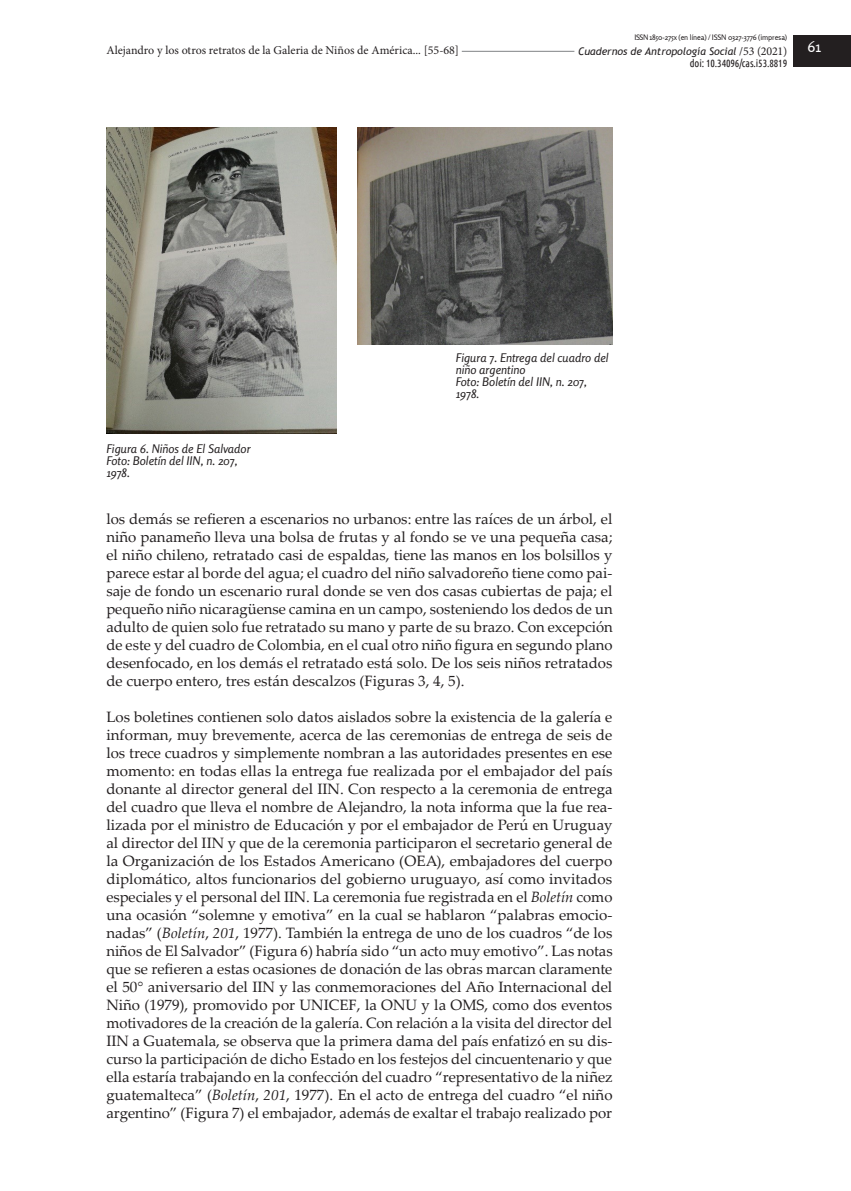
<style>
.page{position:relative;width:851px;height:1191px;background:#fff}
.page>*{position:absolute;margin:0;border:0;box-sizing:border-box;transform-origin:0 0}
.Art____Texto_princip{font:15px/18px "Palatino Linotype";color:#231f20;text-align:justify}
.t1{font:15px "Rosario";color:#fff}
.Img____Epígrafe_infe{font:italic 12px/12px "Rosario";color:#231f20}
.t2{font:12px "Minion Pro";color:#231f20}
.t3{font:italic 10.5px "Trebuchet MS";color:#231f20}
.t4{font:10.5px "Ubuntu Condensed";letter-spacing:-.01em;color:#231f20}
.t5{font:7.5px "Rosario";letter-spacing:-.02em;color:#231f20}
.s1{font-family:"Minion Pro";font-style:normal;font-size:12px}
.s2{font-style:italic}
</style>
<div class="page">
<hr style="left:142px;top:51px;width:432px;height:1px;background:#808285">
<div style="left:793px;top:35px;width:57px;height:31px;background:#231f20"></div>
<div style="left:106px;top:43px;width:355px;height:15px;background:#fff"></div>
<img style="left:106px;top:128px;width:230px;height:305px">
<img style="left:357px;top:128px;width:255px;height:216px">
<p class="t5" style="left:634px;top:33px;width:154px">ISSN 1850-275x (en línea) / ISSN 0327-3776 (impresa)</p>
<p class="t3" style="left:578px;top:45px;width:210px">Cuadernos de Antropología Social <span class="s1">/53 (2021)</span></p>
<p class="t4" style="left:689px;top:57px;width:99px">doi: 10.34096/cas.i53.8819</p>
<p class="t2" style="left:106px;top:42px;width:354px">Alejandro y los otros retratos de la Galeria de Niños de América... [55<span class="s2">-</span>68]</p>
<p class="t1" style="left:807px;top:38px;width:15px">61</p>
<p class="Img____Epígrafe_infe" style="left:106px;top:443px;width:146px">Figura 6. Niños de El Salvador<br>Foto: Boletín del IIN, n. 207,<br>1978.</p>
<p class="Img____Epígrafe_infe" style="left:455px;top:352px;width:154px">Figura 7. Entrega del cuadro del niño argentino<br>Foto: Boletín del IIN, n. 207,<br>1978.</p>
<p class="Art____Texto_princip" style="left:106px;top:509px;width:508px">los demás se refieren a escenarios no urbanos: entre las raíces de un árbol, el niño panameño lleva una bolsa de frutas y al fondo se ve una pequeña casa; el niño chileno, retratado casi de espaldas, tiene las manos en los bolsillos y parece estar al borde del agua; el cuadro del niño salvadoreño tiene como pai&shy;saje de fondo un escenario rural donde se ven dos casas cubiertas de paja; el pequeño niño nicaragüense camina en un campo, sosteniendo los dedos de un adulto de quien solo fue retratado su mano y parte de su brazo. Con excepción de este y del cuadro de Colombia, en el cual otro niño figura en segundo plano desenfocado, en los demás el retratado está solo. De los seis niños retratados de cuerpo entero, tres están descalzos (Figuras 3, 4, 5).</p>
<p class="Art____Texto_princip" style="left:106px;top:707px;width:508px">Los boletines contienen solo datos aislados sobre la existencia de la galería e informan, muy brevemente, acerca de las ceremonias de entrega de seis de los trece cuadros y simplemente nombran a las autoridades presentes en ese momento: en todas ellas la entrega fue realizada por el embajador del país donante al director general del IIN. Con respecto a la ceremonia de entrega del cuadro que lleva el nombre de Alejandro, la nota informa que la fue rea&shy;lizada por el ministro de Educación y por el embajador de Perú en Uruguay al director del IIN y que de la ceremonia participaron el secretario general de la Organización de los Estados Americano (OEA), embajadores del cuerpo diplomático, altos funcionarios del gobierno uruguayo, así como invitados especiales y el personal del IIN. La ceremonia fue registrada en el <span class="s2">Boletín</span> como una ocasión “solemne y emotiva” en la cual se hablaron “palabras emocio&shy;nadas” (<span class="s2">Boletín</span>, <span class="s2">201</span>, 1977). También la entrega de uno de los cuadros “de los niños de El Salvador” (Figura 6) habría sido “un acto muy emotivo”. Las notas que se refieren a estas ocasiones de donación de las obras marcan claramente el 50° aniversario del IIN y las conmemoraciones del Año Internacional del Niño (1979), promovido por UNICEF, la ONU y la OMS, como dos eventos motivadores de la creación de la galería. Con relación a la visita del director del IIN a Guatemala, se observa que la primera dama del país enfatizó en su dis&shy;curso la participación de dicho Estado en los festejos del cincuentenario y que ella estaría trabajando en la confección del cuadro “representativo de la niñez guatemalteca” (<span class="s2">Boletín</span>, <span class="s2">201</span>, 1977). En el acto de entrega del cuadro “el niño argentino” (Figura 7) el embajador, además de exaltar el trabajo realizado por</p>
</div>
